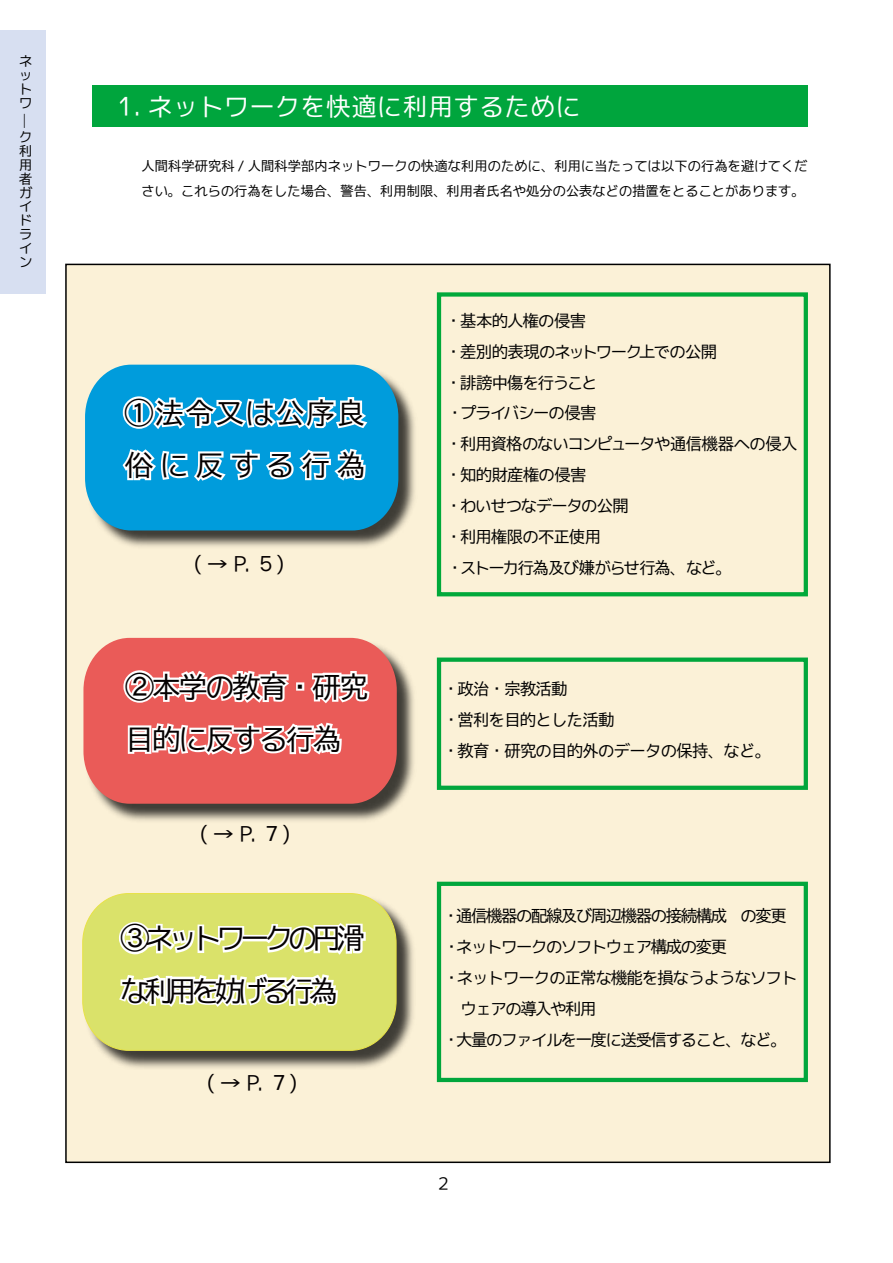
<style>
.page{position:relative;width:893px;height:1263px;background:#fff}
.page>*{position:absolute;margin:0;border:0;box-sizing:border-box;transform-origin:0 0}
.t1{font:29.7px/52.1px "M+1 P+IPAG";letter-spacing:-.195em;color:#050102}
.t2{font:29.7px/52.1px "M+1 P+IPAG";letter-spacing:-.1em;color:#040000}
.t3{font:29.7px/52.1px "M+1 P+IPAG";letter-spacing:.02em;color:#050101}
.t4{font:25.5px "M+1 P+IPAG";color:#fff}
.t5{font:21.3px "M+1 P+IPAG";color:#040000}
.t6{font:21.3px "M+1 P+IPAG";color:#050000}
.t7{font:16.95px/30.9px "M+2 P+IPAG";letter-spacing:-.1em;color:#000}
.t8{font:16.95px/30.9px "M+2 P+IPAG";letter-spacing:-.12em;color:#000}
.t9{font:16.95px/30.9px "M+2 P+IPAG";letter-spacing:-.08em;color:#000}
.t10{font:13.8px/13.8px "M+1 P+IPAG";letter-spacing:-.035em;color:#000}
.t11{font:13.8px "Times New Roman";color:#000}
</style>
<div class="page">
<div style="left:1px;top:31px;width:45px;height:263px;background:#d7dff1"></div>
<div style="left:66px;top:264px;width:764px;height:898px;background:#fbf1d7"></div>
<div style="left:93px;top:85px;width:715px;height:41px;background:#00a53d"></div>
<div style="left:87px;top:365px;width:332px;height:186px;background:#000;opacity:.75"></div>
<svg style="left:85px;top:365px;width:313px;height:165px;background:#25a2d2"></svg>
<div style="left:85px;top:638px;width:332px;height:186px;background:#000;opacity:.75"></div>
<svg style="left:83px;top:638px;width:314px;height:166px;background:#e5645f"></svg>
<svg style="left:120px;top:364px;width:252px;height:394px"></svg>
<div style="left:84px;top:893px;width:332px;height:177px;background:#000;opacity:.75"></div>
<div style="left:83px;top:893px;width:313px;height:157px;background:#dae26a;border-radius:48px"></div>
<div style="left:82px;top:893px;width:315px;height:158px;border:1px solid #e7e249;border-radius:48px"></div>
<svg style="left:119px;top:922px;width:247px;height:85px"></svg>
<div style="left:437px;top:292px;width:371px;height:304px;border:4px solid #00a93a"></div>
<div style="left:437px;top:657px;width:371px;height:133px;border:4px solid #00a63c"></div>
<div style="left:437px;top:882px;width:371px;height:200px;border:4px solid #00a63c"></div>
<p class="t10" style="left:19px;top:55px;width:14px;text-align:justify">ネットワ</p>
<p class="t11" style="left:35px;top:114px;width:16px;rotate:90deg">—</p>
<p class="t10" style="left:19px;top:131px;width:15px">ク利用者ガイドライン</p>
<h2 class="t4" style="left:117px;top:94px;width:466px">1. ネットワークを快適に利用するために</h2>
<p class="t10" style="left:141px;top:153px;width:668px;line-height:25.5px">人間科学研究科 / 人間科学部内ネットワークの快適な利用のために、利用に当たっては以下の行為を避けてください。これらの行為をした場合、警告、利用制限、利用者氏名や処分の公表などの措置をとることがあります。</p>
<h1 class="t3" style="left:124px;top:388px;width:243px">①法令又は公序良俗に反する行為</h1>
<p class="t6" style="left:194px;top:553px;width:92px">(→P.５)</p>
<h1 class="t2" style="left:125px;top:662px;width:245px">②本学の教育・研究目的に反する行為</h1>
<p class="t5" style="left:200px;top:823px;width:92px">(→P.７)</p>
<h1 class="t1" style="left:120px;top:913px;width:247px">③ネットワークの円滑な利用を妨げる行為</h1>
<p class="t5" style="left:207px;top:1072px;width:92px">(→P.７)</p>
<p class="t7" style="left:445px;top:306px;width:354px">・基本的人権の侵害<br>・差別的表現のネットワーク上での公開<br>・誹謗中傷を行うこと<br>・プライバシーの侵害<br>・利用資格のないコンピュータや通信機器への侵入・知的財産権の侵害<br>・わいせつなデータの公開<br>・利用権限の不正使用<br>・ストーカ行為及び嫌がらせ行為、など。</p>
<p class="t9" style="left:442px;top:674px;width:330px">・政治・宗教活動<br>・営利を目的とした活動<br>・教育・研究の目的外のデータの保持、など。</p>
<p class="t8" style="left:442px;top:901px;width:357px">・通信機器の配線及び周辺機器の接続構成　の変更・ネットワークのソフトウェア構成の変更<br>・ネットワークの正常な機能を損なうようなソフト　ウェアの導入や利用<br>・大量のファイルを一度に送受信すること、など。</p>
</div>
